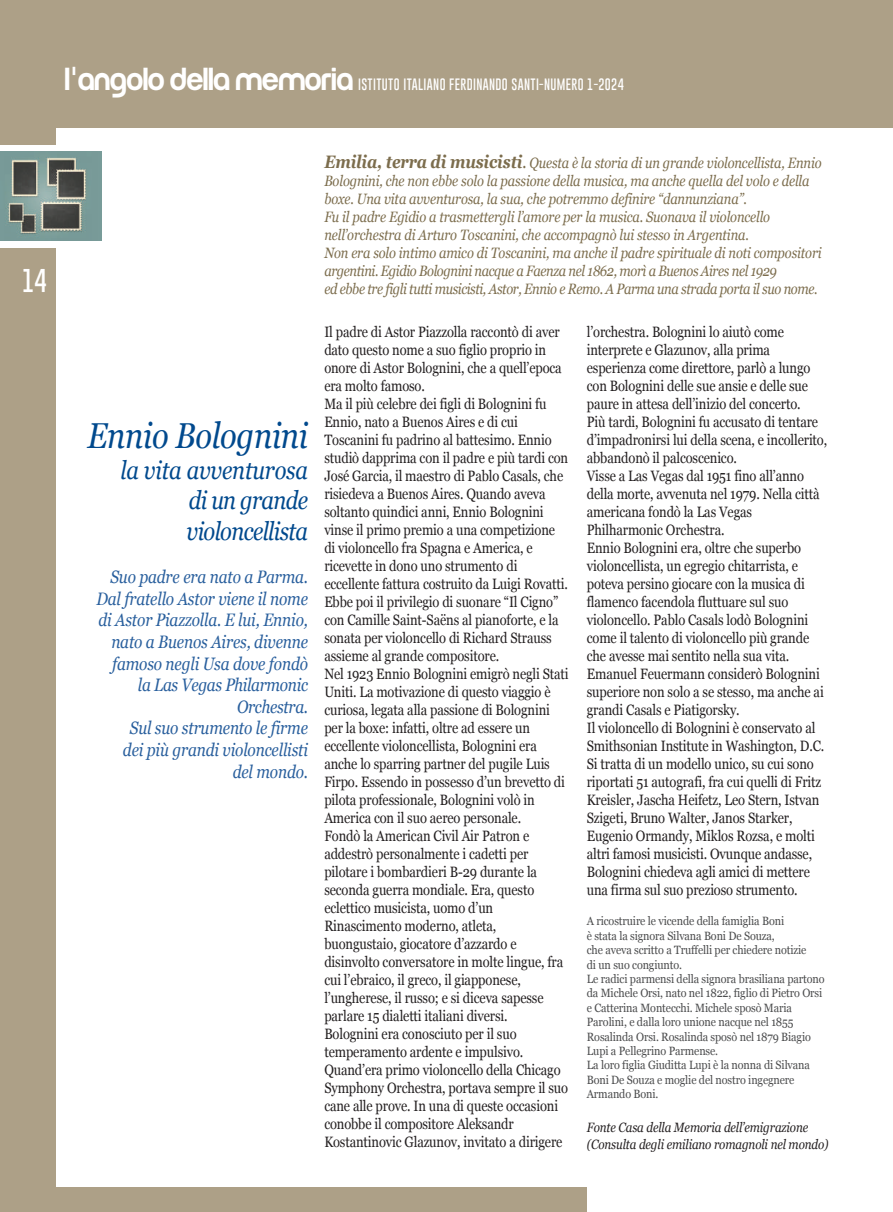
<style>
.page{position:relative;width:893px;height:1212px;background:#ada087}
.page>*{position:absolute;margin:0;border:0;box-sizing:border-box;transform-origin:0 0}
.t1{font:italic 36px "Georgia";letter-spacing:-.01em;color:#01498d;scale:.86 1}
.t2{font:500 33px "Run";letter-spacing:-.035em;color:#fff}
.t3{font:italic 25.5px/30.6px "Georgia";letter-spacing:-.03em;color:#01498d;text-align:justify;scale:.86 1}
.t4{font:100 24px "Gobold";color:#fff}
.t5{font:italic 18px/21.6px "Georgia";letter-spacing:-.01em;color:#295f9d;text-align:right;scale:.86 1}
.t6{font:15px/18px "Georgia";letter-spacing:-.01em;color:#231f20;scale:.86 1}
.t7{font:italic 15px/18px "Georgia";letter-spacing:-.01em;color:#7c6d4d;scale:.86 1}
.t8{font:italic 13.5px/16.2px "Georgia";letter-spacing:-.01em;color:#231f20;scale:.86 1}
.t9{font:12px/14.4px "Georgia";letter-spacing:-.01em;color:#4b4c4d;scale:.9 1}
.t10{font:100 12px "Gobold";letter-spacing:.03em;color:#fff}
.s1{font-family:"Avenir"}
.s2{font-weight:700;font-size:18px}
.s3{font-size:18px}
</style>
<div class="page">
<div style="left:57px;top:128px;width:836px;height:1058px;background:#fff"></div>
<div style="left:0;top:146px;width:66px;height:102px;background:#fff"></div>
<div style="left:587px;top:1148px;width:306px;height:64px;background:#fff"></div>
<img style="left:0;top:152px;width:102px;height:89px">
<h2 class="t2" style="left:64px;top:67px;width:291px">L<span class="s1">'</span>angolo della memoria</h2>
<p class="t10" style="left:358px;top:77px;width:267px">ISTITUTO ITALIANO FERDINANDO SANTI-NUMERO 1-2024</p>
<h3 class="t4" style="left:22px;top:265px;width:26px">14</h3>
<h1 class="t1" style="left:87px;top:410px;width:258px">Ennio Bolognini</h1>
<h3 class="t3" style="left:187px;top:454px;width:143px;text-indent:-66px">la vita avventurosa di un grande violoncellista</h3>
<p class="t5" style="left:96px;top:565px;width:248px">Suo padre era nato a Parma.<br>Dal fratello Astor viene il nome di Astor Piazzolla. E lui, Ennio, nato a Buenos Aires, divenne famoso negli Usa dove fondò la Las Vegas Philarmonic<br>Orchestra.<br>Sul suo strumento le firme<br>dei più grandi violoncellisti<br>del mondo.</p>
<p class="t7" style="left:324px;top:153px;width:580px"><span class="s2">Emilia, terra di musicisti</span><span class="s3">.</span> Questa è la storia di un grande violoncellista, Ennio Bolognini, che non ebbe solo la passione della musica, ma anche quella del volo e della boxe. Una vita avventurosa, la sua, che potremmo definire “dannunziana”.<br>Fu il padre Egidio a trasmettergli l’amore per la musica. Suonava il violoncello nell’orchestra di Arturo Toscanini, che accompagnò lui stesso in Argentina.<br>Non era solo intimo amico di Toscanini, ma anche il padre spirituale di noti compositori argentini. Egidio Bolognini nacque a Faenza nel 1862, morì a Buenos Aires nel 1929<br>ed ebbe tre figli tutti musicisti, Astor, Ennio e Remo. A Parma una strada porta il suo nome.</p>
<p class="t6" style="left:324px;top:322px;width:286px">Il padre di Astor Piazzolla raccontò di aver dato questo nome a suo figlio proprio in onore di Astor Bolognini, che a quell’epoca era molto famoso.<br>Ma il più celebre dei figli di Bolognini fu Ennio, nato a Buenos Aires e di cui Toscanini fu padrino al battesimo. Ennio studiò dapprima con il padre e più tardi con José Garcia, il maestro di Pablo Casals, che risiedeva a Buenos Aires. Quando aveva soltanto quindici anni, Ennio Bolognini vinse il primo premio a una competizione di violoncello fra Spagna e America, e ricevette in dono uno strumento di eccellente fattura costruito da Luigi Rovatti.<br>Ebbe poi il privilegio di suonare “Il Cigno” con Camille Saint-Saëns al pianoforte, e la sonata per violoncello di Richard Strauss assieme al grande compositore.<br>Nel 1923 Ennio Bolognini emigrò negli Stati Uniti. La motivazione di questo viaggio è curiosa, legata alla passione di Bolognini per la boxe: infatti, oltre ad essere un eccellente violoncellista, Bolognini era anche lo sparring partner del pugile Luis Firpo. Essendo in possesso d’un brevetto di pilota professionale, Bolognini volò in America con il suo aereo personale.<br>Fondò la American Civil Air Patron e addestrò personalmente i cadetti per pilotare i bombardieri B-29 durante la seconda guerra mondiale. Era, questo eclettico musicista, uomo d’un Rinascimento moderno, atleta, buongustaio, giocatore d’azzardo e disinvolto conversatore in molte lingue, fra cui l’ebraico, il greco, il giapponese, l’ungherese, il russo; e si diceva sapesse parlare 15 dialetti italiani diversi.<br>Bolognini era conosciuto per il suo temperamento ardente e impulsivo.<br>Quand’era primo violoncello della Chicago Symphony Orchestra, portava sempre il suo cane alle prove. In una di queste occasioni conobbe il compositore Aleksandr Kostantinovic Glazunov, invitato a dirigere</p>
<p class="t6" style="left:587px;top:322px;width:281px">l’orchestra. Bolognini lo aiutò come interprete e Glazunov, alla prima esperienza come direttore, parlò a lungo con Bolognini delle sue ansie e delle sue paure in attesa dell’inizio del concerto.<br>Più tardi, Bolognini fu accusato di tentare d’impadronirsi lui della scena, e incollerito, abbandonò il palcoscenico.<br>Visse a Las Vegas dal 1951 fino all’anno della morte, avvenuta nel 1979. Nella città americana fondò la Las Vegas Philharmonic Orchestra.<br>Ennio Bolognini era, oltre che superbo violoncellista, un egregio chitarrista, e poteva persino giocare con la musica di flamenco facendola fluttuare sul suo violoncello. Pablo Casals lodò Bolognini come il talento di violoncello più grande che avesse mai sentito nella sua vita.<br>Emanuel Feuermann considerò Bolognini superiore non solo a se stesso, ma anche ai grandi Casals e Piatigorsky.<br>Il violoncello di Bolognini è conservato al Smithsonian Institute in Washington, D.C.<br>Si tratta di un modello unico, su cui sono riportati 51 autografi, fra cui quelli di Fritz Kreisler, Jascha Heifetz, Leo Stern, Istvan Szigeti, Bruno Walter, Janos Starker, Eugenio Ormandy, Miklos Rozsa, e molti altri famosi musicisti. Ovunque andasse, Bolognini chiedeva agli amici di mettere una firma sul suo prezioso strumento.</p>
<p class="t9" style="left:587px;top:913px;width:266px">A ricostruire le vicende della famiglia Boni<br>è stata la signora Silvana Boni De Souza,<br>che aveva scritto a Truffelli per chiedere notizie<br>di un suo congiunto.<br>Le radici parmensi della signora brasiliana partono da Michele Orsi, nato nel 1822, figlio di Pietro Orsi e Catterina Montecchi. Michele sposò Maria Parolini, e dalla loro unione nacque nel 1855<br>Rosalinda Orsi. Rosalinda sposò nel 1879 Biagio Lupi a Pellegrino Parmense.<br>La loro figlia Giuditta Lupi è la nonna di Silvana Boni De Souza e moglie del nostro ingegnere Armando Boni.</p>
<p class="t8" style="left:587px;top:1119px;width:283px">Fonte Casa della Memoria dell’emigrazione (Consulta degli emiliano romagnoli nel mondo)</p>
</div>
